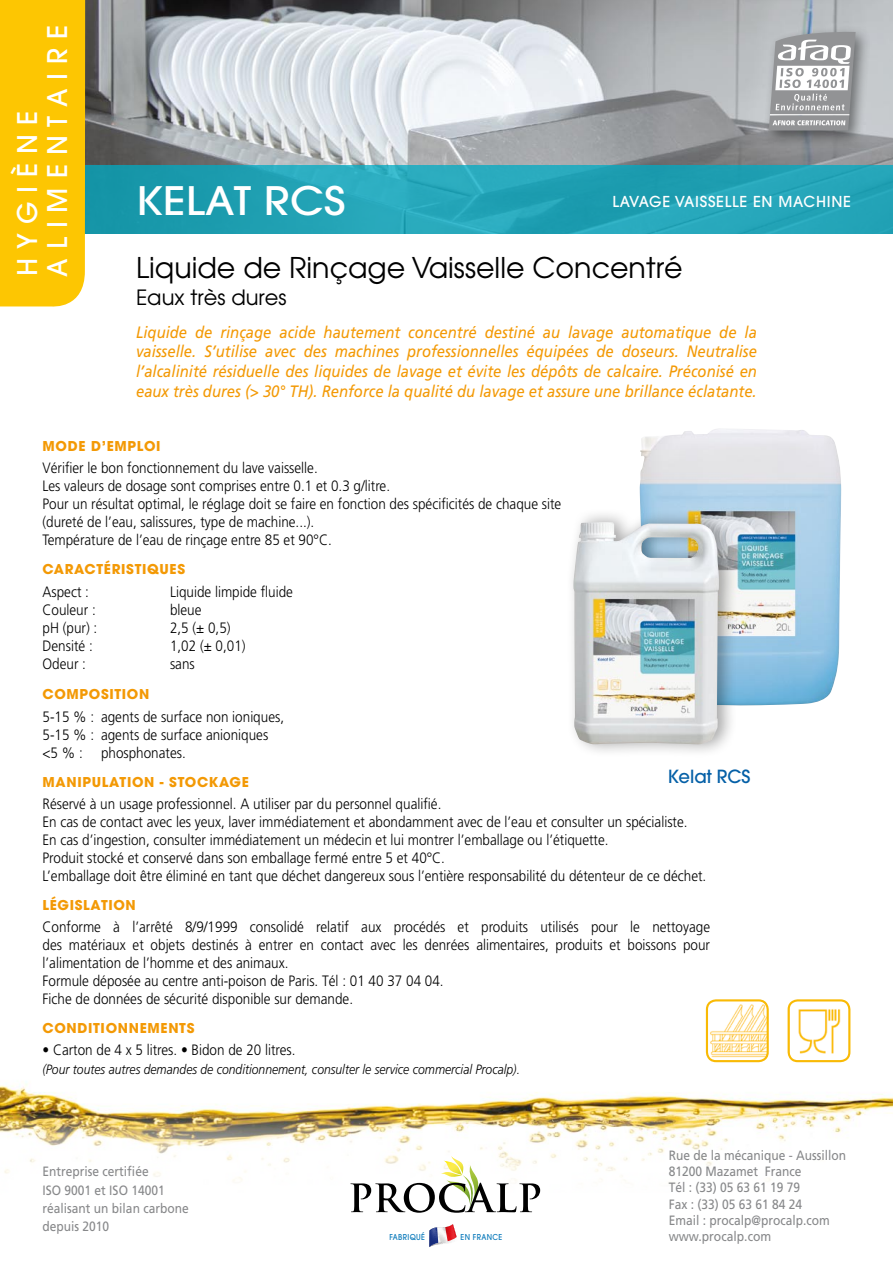
<style>
.page{position:relative;width:893px;height:1263px;background:#fff}
.page>*{position:absolute;margin:0;border:0;box-sizing:border-box;transform-origin:0 0}
.t1{font:500 39px "Avant Garde";color:#fff;scale:1.1 1}
.t2{font:28.5px "Avant Garde";color:#000}
.t3{font:500 27px/30px "Avant Garde";letter-spacing:.33em;color:#fff}
.t4{font:21px "Avant Garde";color:#000}
.t5{font:500 18px "Avant Garde";color:#0560a7}
.t6{font:italic 16.5px/19.8px "Frutiger";color:#f39905;text-align:justify;scale:.9 1}
.t7{font:300 15px/18px "Frutiger";color:#000;scale:.9 1}
.t8{font:500 15px "Avant Garde";letter-spacing:.05em;color:#fff}
.t9{font:13.5px/16.2px "Frutiger";color:#87888a;scale:.89 1}
.t10{font:700 13.5px "Avant Garde";letter-spacing:.05em;color:#f39905}
.t11{font:italic 300 13.5px "Frutiger";color:#000;scale:.9 1}
.t12{font:500 8.1px "Avant Garde";letter-spacing:.05em;color:#0b7abb;scale:.9 1}
</style>
<div class="page">
<img style="left:0;top:1084px;width:893px;height:108px">
<img style="left:85px;top:0;width:808px;height:166px">
<svg style="left:85px;top:166px;width:808px;height:68px;background:#21a2b5"></svg>
<div style="left:762px;top:25px;width:109px;height:122px;background:#000;opacity:.45"></div>
<svg style="left:769px;top:31px;width:87px;height:100px"></svg>
<div style="left:0;top:0;width:85px;height:307px;background:#fdc602"></div>
<img style="left:707px;top:1002px;width:60px;height:59px">
<div style="left:706px;top:999px;width:63px;height:63px;border:2px solid #f9ba05;border-radius:9px"></div>
<img style="left:789px;top:1001px;width:60px;height:60px">
<div style="left:788px;top:999px;width:62px;height:63px;border:2px solid #f9ba05;border-radius:9px"></div>
<svg style="left:350px;top:1155px;width:190px;height:58px"></svg>
<svg style="left:429px;top:1224px;width:28px;height:23px"></svg>
<img style="left:639px;top:429px;width:202px;height:277px">
<div style="left:565px;top:508px;width:174px;height:250px;background:#000;opacity:.35"></div>
<img style="left:573px;top:522px;width:146px;height:222px">
<h3 class="t3" style="left:12px;top:277px;width:253px;rotate:-90deg">HYGIÈNE<br>ALIMENTAIRE</h3>
<h1 class="t1" style="left:136px;top:177px;width:141px">KELAT RCS</h1>
<p class="t8" style="left:612px;top:192px;width:240px">LAVAGE VAISSELLE EN MACHINE</p>
<h2 class="t2" style="left:136px;top:250px;width:548px">Liquide de Rinçage Vaisselle Concentré</h2>
<h3 class="t4" style="left:136px;top:284px;width:152px">Eaux très dures</h3>
<p class="t6" style="left:136px;top:322px;width:691px">Liquide de rinçage acide hautement concentré destiné au lavage automatique de la vaisselle. S’utilise avec des machines professionnelles équipées de doseurs. Neutralise l’alcalinité résiduelle des liquides de lavage et évite les dépôts de calcaire. Préconisé en eaux très dures (&gt; 30° TH). Renforce la qualité du lavage et assure une brillance éclatante.</p>
<p class="t10" style="left:43px;top:437px;width:120px">MODE D’EMPLOI</p>
<p class="t7" style="left:43px;top:459px;width:578px">Vérifier le bon fonctionnement du lave vaisselle.<br>Les valeurs de dosage sont comprises entre 0.1 et 0.3 g/litre.<br>Pour un résultat optimal, le réglage doit se faire en fonction des spécificités de chaque site (dureté de l’eau, salissures, type de machine...).<br>Température de l’eau de rinçage entre 85 et 90°C.</p>
<p class="t10" style="left:43px;top:560px;width:144px">CARACTÉRISTIQUES</p>
<p class="t7" style="left:43px;top:583px;width:53px">Aspect :</p>
<p class="t7" style="left:170px;top:583px;width:138px">Liquide limpide fluide</p>
<p class="t7" style="left:43px;top:601px;width:61px">Couleur :</p>
<p class="t7" style="left:170px;top:601px;width:37px">bleue</p>
<p class="t7" style="left:43px;top:619px;width:62px">pH (pur) :</p>
<p class="t7" style="left:170px;top:619px;width:69px">2,5 (± 0,5)</p>
<p class="t7" style="left:43px;top:637px;width:57px">Densité :</p>
<p class="t7" style="left:170px;top:637px;width:86px">1,02 (± 0,01)</p>
<p class="t7" style="left:43px;top:655px;width:50px">Odeur :</p>
<p class="t7" style="left:170px;top:655px;width:29px">sans</p>
<p class="t10" style="left:43px;top:685px;width:108px">COMPOSITION</p>
<p class="t7" style="left:43px;top:708px;width:270px">5-15 % : agents de surface non ioniques,<br>5-15 % : agents de surface anioniques &lt;5 % : phosphonates.</p>
<p class="t10" style="left:43px;top:773px;width:208px">MANIPULATION - STOCKAGE</p>
<p class="t7" style="left:43px;top:795px;width:739px">Réservé à un usage professionnel. A utiliser par du personnel qualifié.<br>En cas de contact avec les yeux, laver immédiatement et abondamment avec de l’eau et consulter un spécialiste.<br>En cas d’ingestion, consulter immédiatement un médecin et lui montrer l’emballage ou l’étiquette.<br>Produit stocké et conservé dans son emballage fermé entre 5 et 40°C.<br>L’emballage doit être éliminé en tant que déchet dangereux sous l’entière responsabilité du détenteur de ce déchet.</p>
<p class="t10" style="left:43px;top:896px;width:95px">LÉGISLATION</p>
<p class="t7" style="left:43px;top:918px;width:743px">Conforme à l’arrêté 8/9/1999 consolidé relatif aux procédés et produits utilisés pour le nettoyage des matériaux et objets destinés à entrer en contact avec les denrées alimentaires, produits et boissons pour l’alimentation de l’homme et des animaux.<br>Formule déposée au centre anti-poison de Paris. Tél : 01 40 37 04 04.<br>Fiche de données de sécurité disponible sur demande.</p>
<p class="t10" style="left:43px;top:1019px;width:153px">CONDITIONNEMENTS</p>
<p class="t7" style="left:43px;top:1041px;width:283px">• Carton de 4 x 5 litres. • Bidon de 20 litres.</p>
<p class="t11" style="left:43px;top:1061px;width:532px">(Pour toutes autres demandes de conditionnement, consulter le service commercial Procalp).</p>
<p class="t5" style="left:668px;top:765px;width:61px">KELAT RCS</p>
<p class="t9" style="left:43px;top:1162px;width:166px;line-height:18.3px">Entreprise certifiée<br>ISO 9001 et ISO 14001 réalisant un bilan carbone depuis 2010</p>
<p class="t12" style="left:389px;top:1232px;width:41px">FABRIQUÉ</p>
<p class="t12" style="left:461px;top:1232px;width:48px">EN FRANCE</p>
<p class="t9" style="left:669px;top:1147px;width:201px">Rue de la mécanique - Aussillon<br>81200 Mazamet France<br>Tél : (33) 05 63 61 19 79<br>Fax : (33) 05 63 61 84 24<br>Email : procalp@procalp.com www.procalp.com</p>
</div>
